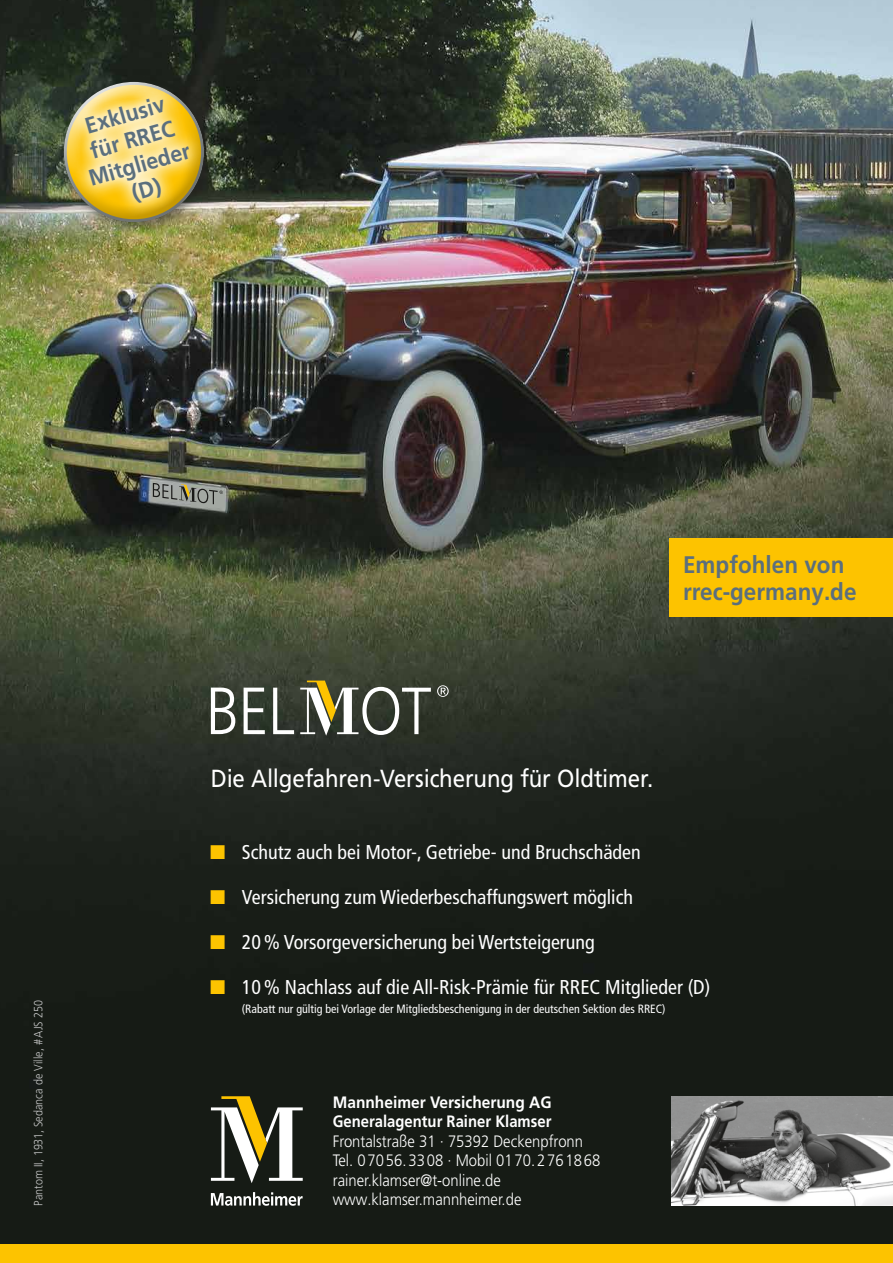
<style>
.page{position:relative;width:893px;height:1263px;background:#fff}
.page>*{position:absolute;margin:0;border:0;box-sizing:border-box;transform-origin:0 0}
.t1{font:700 27px/33px "Frutiger";letter-spacing:-.005em;color:#6f6f6e;scale:.9 1}
.t2{font:24.75px "Frutiger";letter-spacing:-.01em;color:#fff;scale:.9 1}
.t3{font:700 24px/27.8px "Frutiger LT Pro";color:#5b6f7e;scale:.94 1}
.t4{font:700 22.65px/26px "Frutiger LT Pro";color:#5b6f7e;text-align:center;scale:.94 1}
.t5{font:condensed 19.95px "Frutiger LT Pro";color:#fff}
.t6{font:300 16.5px/19.5px "Frutiger LT Pro";color:#fff;scale:.9 1}
.t7{font:700 16.5px/19.5px "Frutiger LT Pro";color:#fff;scale:.94 1}
.t8{font:condensed 12px "Frutiger LT Pro";color:#fff}
.t9{font:300 12px "Frutiger";letter-spacing:.005em;color:#c5c6c6;scale:.9 1}
.s1{color:#fdc300}
</style>
<div class="page">
<img style="left:0;top:0;width:893px;height:1244px">
<div style="left:0;top:1244px;width:893px;height:19px;background:#fdc300"></div>
<img style="left:671px;top:1096px;width:222px;height:110px">
<svg style="left:211px;top:688px;width:24px;height:46px"></svg>
<svg style="left:244px;top:688px;width:21px;height:46px"></svg>
<svg style="left:273px;top:688px;width:21px;height:46px"></svg>
<svg style="left:300px;top:680px;width:131px;height:56px"></svg>
<svg style="left:437px;top:685px;width:12px;height:12px"></svg>
<svg style="left:153px;top:483px;width:70px;height:21px"></svg>
<svg style="left:211px;top:1096px;width:92px;height:87px"></svg>
<svg style="left:211px;top:1192px;width:92px;height:14px"></svg>
<img style="left:53px;top:71px;width:167px;height:163px">
<div style="left:670px;top:539px;width:223px;height:78px;background:#fdc300"></div>
<p class="t4" style="left:71px;top:117px;width:113px;rotate:-16deg">Exklusiv für RREC<br>Mitglieder (D)</p>
<p class="t9" style="left:32px;top:1206px;width:230px;rotate:-90deg">Pantom II, 1931, Sedanca de Ville, # AJS 250</p>
<h1 class="t1" style="left:682px;top:544px;width:193px">Empfohlen von<br>RREC.de</h1>
<p class="t3" style="left:683px;top:551px;width:186px">Empfohlen von rrec-germany.de</p>
<p class="t2" style="left:211px;top:764px;width:493px">Die Allgefahren-Versicherung für Oldtimer.</p>
<p class="t5" style="left:210px;top:840px;width:432px"><span class="s1">■</span> Schutz auch bei Motor-, Getriebe- und Bruchschäden</p>
<p class="t5" style="left:210px;top:885px;width:425px"><span class="s1">■</span> Versicherung zum Wiederbeschaffungswert möglich</p>
<p class="t5" style="left:210px;top:930px;width:386px"><span class="s1">■</span> 20% Vorsorgeversicherung bei Wertsteigerung</p>
<p class="t5" style="left:210px;top:975px;width:502px"><span class="s1">■</span> 10% Nachlass auf die All-Risk-Prämie für RREC Mitglieder (D)</p>
<p class="t8" style="left:242px;top:1002px;width:425px">(Rabatt nur gültig bei Vorlage der Mitgliedsbeschenigung in der deutschen Sektion des RREC)</p>
<p class="t7" style="left:333px;top:1092px;width:234px">Mannheimer Versicherung AG<br>Generalagentur Rainer Klamser</p>
<p class="t6" style="left:333px;top:1131px;width:299px">Frontalstraße 31 · 75392 Deckenpfronn Tel. 07056.3308 · Mobil 0170.2761868 rainer.klamser@t-online.de www.klamser.mannheimer.de</p>
</div>
